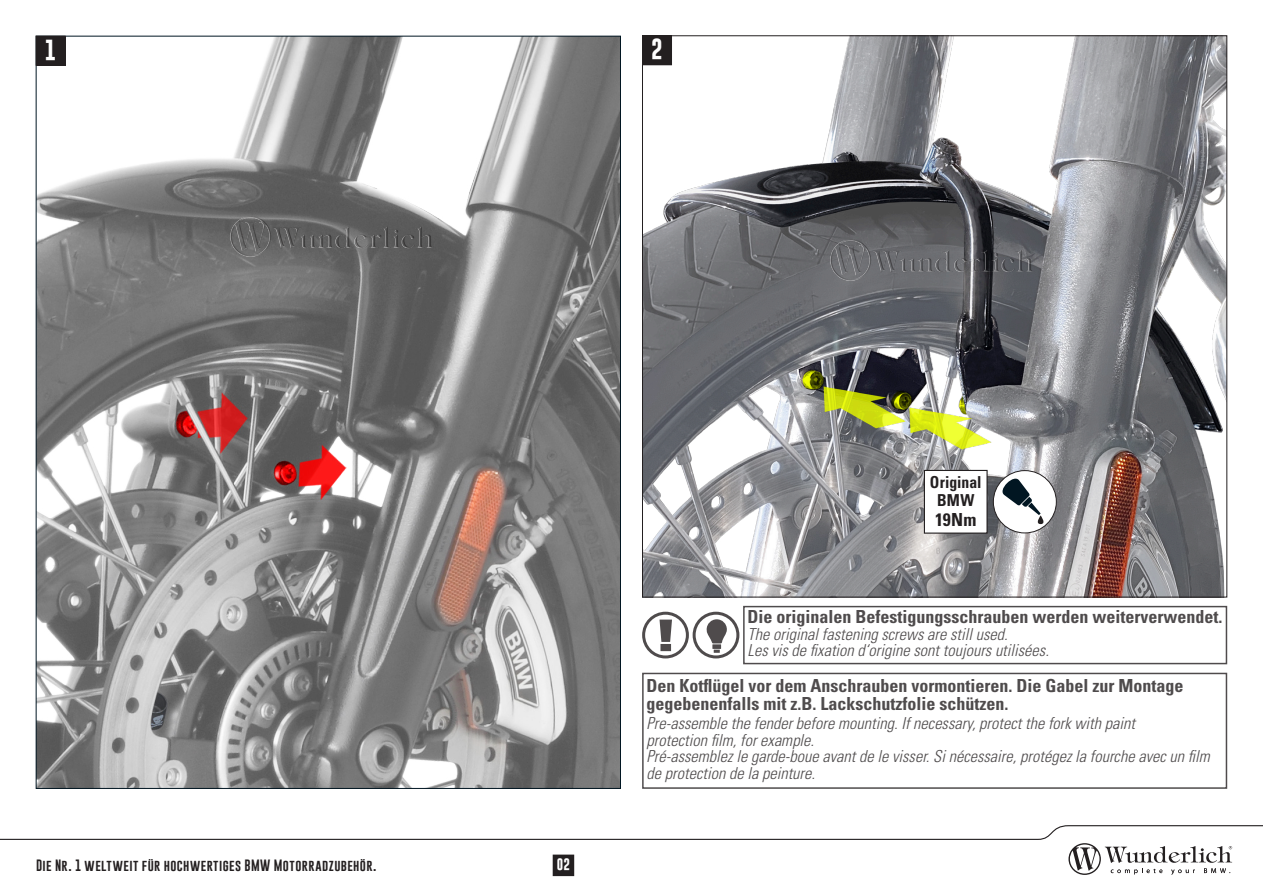
<style>
.page{position:relative;width:1263px;height:893px;background:#fff}
.page>*{position:absolute;margin:0;border:0;box-sizing:border-box;transform-origin:0 0}
.t1{font:700 21px "Gobold";color:#fff}
.t2{font:700 condensed 18px/18px "Univers LT Std";color:#231f20}
.t3{font:italic 300 condensed 16.5px/16.5px "Univers LT Std";color:#231f20}
.t4{font:700 condensed 16.5px "Univers LT Std";letter-spacing:.005em;color:#231f20;scale:.95 1}
.t5{font:12px "Gobold";letter-spacing:.035em;color:#231f20}
.t6{font:700 12px "Gobold";color:#fff}
</style>
<div class="page">
<svg style="left:0;top:825px;width:1263px;height:50px"></svg>
<svg style="left:644px;top:613px;width:43px;height:44px"></svg>
<div style="left:642px;top:612px;width:47px;height:46px;border:3px solid #231f20;border-radius:50%"></div>
<svg style="left:659px;top:620px;width:13px;height:31px"></svg>
<img style="left:38px;top:38px;width:581px;height:749px">
<img style="left:644px;top:37px;width:581px;height:558px">
<svg style="left:694px;top:613px;width:44px;height:44px"></svg>
<div style="left:693px;top:612px;width:46px;height:46px;border:3px solid #231f20;border-radius:50%"></div>
<div style="left:712px;top:644px;width:9px;height:5px;background:#4f4b4c"></div>
<svg style="left:706px;top:619px;width:21px;height:24px"></svg>
<svg style="left:714px;top:650px;width:6px;height:3px"></svg>
<div style="left:553px;top:855px;width:21px;height:21px;background:#231f20"></div>
<img style="left:231px;top:216px;width:206px;height:41px">
<div style="left:36px;top:36px;width:29px;height:29px;background:#231f20"></div>
<div style="left:36px;top:36px;width:30px;height:30px;border:1px solid #231f20"></div>
<div style="left:993px;top:471px;width:63px;height:62px;background:#fff;border-radius:50%"></div>
<div style="left:993px;top:470px;width:64px;height:63px;border:1px solid #231f20;border-radius:50%"></div>
<svg style="left:1001px;top:477px;width:43px;height:47px"></svg>
<div style="left:642px;top:36px;width:29px;height:29px;background:#231f20"></div>
<div style="left:642px;top:35px;width:30px;height:30px;border:1px solid #231f20"></div>
<div style="left:924px;top:470px;width:63px;height:63px;background:#fff"></div>
<div style="left:924px;top:470px;width:64px;height:64px;border:1px solid #231f20"></div>
<div style="left:743px;top:606px;width:484px;height:58px;border:2px solid #231f20"></div>
<img style="left:831px;top:240px;width:206px;height:41px">
<div style="left:642px;top:673px;width:585px;height:116px;border:2px solid #231f20"></div>
<p class="t1" style="left:45px;top:36px;width:13px">1</p>
<p class="t1" style="left:651px;top:35px;width:13px">2</p>
<p class="t4" style="left:930px;top:472px;width:56px">Original</p>
<p class="t4" style="left:937px;top:490px;width:41px">BMW</p>
<p class="t2" style="left:935px;top:510px;width:43px">19Nm</p>
<p class="t5" style="left:36px;top:858px;width:342px">Die Nr. 1 weltweit für hochwertiges BMW Motorradzubehör.</p>
<p class="t6" style="left:557px;top:857px;width:15px">02</p>
<p class="t2" style="left:748px;top:608px;width:476px">Die originalen Befestigungsschrauben werden weiterverwendet.</p>
<p class="t3" style="left:748px;top:626px;width:303px">The original fastening screws are still used.<br>Les vis de fixation d‘origine sont toujours utilisées.</p>
<p class="t2" style="left:647px;top:676px;width:538px">Den Kotflügel vor dem Anschrauben vormontieren. Die Gabel zur Montage gegebenenfalls mit z.B. Lackschutzfolie schützen.</p>
<p class="t3" style="left:647px;top:715px;width:565px">Pre-assemble the fender before mounting. If necessary, protect the fork with paint<br>protection film, for example.<br>Pré-assemblez le garde-boue avant de le visser. Si nécessaire, protégez la fourche avec un film de protection de la peinture.</p>
</div>
